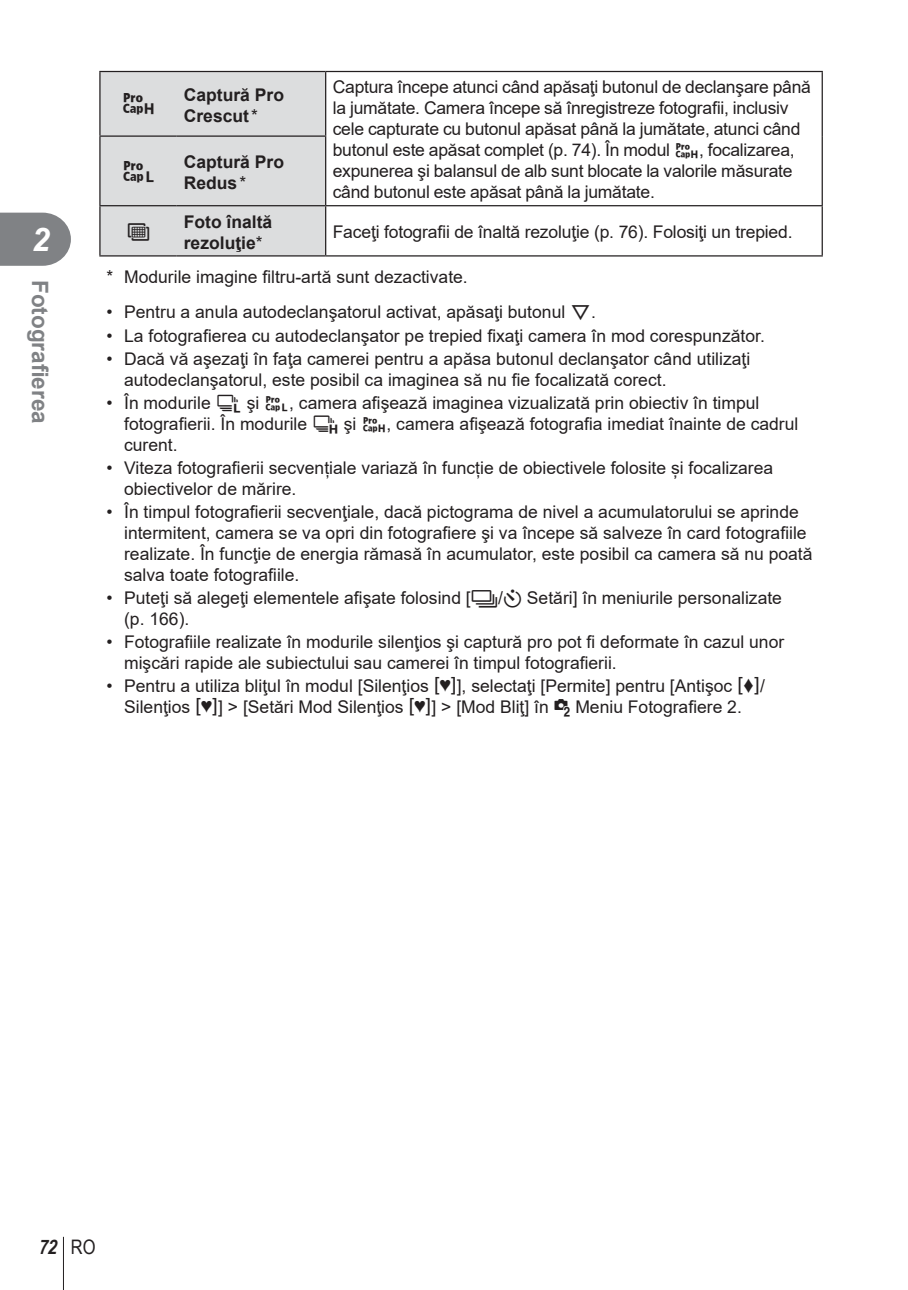
<style>
.page{position:relative;width:908px;height:1290px;background:#fff}
.page>*{position:absolute;margin:0;border:0;box-sizing:border-box;transform-origin:0 0}
.t1{font:italic 700 32.5px "Arial";color:#fff}
.t2{font:700 22.5px "Arial";color:#808285}
.t3{font:italic 700 20px "Arial Narrow";color:#231f20}
.t4{font:17.5px/21px "Arial";color:#231f20}
.t5{font:700 17.5px/21px "Arial";color:#231f20}
.t6{font:17.5px "olympus 32";color:#231f20}
.s1{font-family:"OLYMP23";font-weight:400;font-size:24.5px}
.s2{font-weight:400}
.s3{font-family:"OLYMP23"}
.s4{font-family:"olympus 15"}
.s5{font-family:"Olympus 26"}
.s6{font-family:"Olympus 2"}
.s7{font-family:"Olympus 1"}
.s8{font-family:"olympus 29"}
.s9{font-family:"Olymp 12"}
.s10{font-weight:400;font-style:normal}
</style>
<div class="page">
<hr style="left:63px;top:1237px;width:1px;height:53px;background:#231f20">
<svg style="left:0;top:213px;width:71px;height:53px;background:#8b8d8f"></svg>
<div style="left:100px;top:72px;width:225px;height:183px;background:#dcddde"></div>
<hr style="left:99px;top:71px;width:226px;height:1px;background:#231f20">
<hr style="left:99px;top:205px;width:78px;height:1px;background:#231f20">
<hr style="left:99px;top:135px;width:78px;height:2px;background:#231f20">
<hr style="left:177px;top:255px;width:148px;height:1px;background:#231f20">
<hr style="left:177px;top:135px;width:149px;height:2px;background:#231f20">
<hr style="left:177px;top:205px;width:148px;height:1px;background:#231f20">
<hr style="left:325px;top:71px;width:497px;height:1px;background:#231f20">
<hr style="left:325px;top:205px;width:497px;height:1px;background:#231f20">
<hr style="left:99px;top:72px;width:1px;height:63px;background:#231f20">
<hr style="left:99px;top:137px;width:1px;height:68px;background:#231f20">
<hr style="left:99px;top:206px;width:1px;height:49px;background:#231f20">
<hr style="left:99px;top:255px;width:78px;height:1px;background:#231f20">
<hr style="left:325px;top:72px;width:1px;height:63px;background:#231f20">
<hr style="left:821px;top:72px;width:1px;height:64px;background:#231f20">
<hr style="left:325px;top:137px;width:1px;height:68px;background:#231f20">
<hr style="left:821px;top:136px;width:1px;height:69px;background:#231f20">
<hr style="left:325px;top:206px;width:1px;height:49px;background:#231f20">
<hr style="left:821px;top:206px;width:1px;height:49px;background:#231f20">
<hr style="left:325px;top:255px;width:497px;height:1px;background:#231f20">
<h1 class="t1" style="left:32px;top:221px;width:20px">2</h1>
<p class="t2" style="left:53px;top:280px;width:145px;rotate:90deg">Fotografierea</p>
<p class="t5" style="left:184px;top:84px;width:102px;text-indent:-63px"><span class="s1">p</span> Captură Pro<br>Crescut <span class="s2">*</span></p>
<p class="t4" style="left:332px;top:77px;width:479px">Captura începe atunci când apăsaţi butonul de declanşare până la jumătate. Camera începe să înregistreze fotografii, inclusiv cele capturate cu butonul apăsat până la jumătate, atunci când butonul este apăsat complet (p. 74). În modul <span class="s3">p</span>, focalizarea, expunerea şi balansul de alb sunt blocate la valorile măsurate când butonul este apăsat până la jumătate.</p>
<p class="t5" style="left:184px;top:151px;width:102px;text-indent:-63px"><span class="s1">q</span> Captură Pro<br>Redus <span class="s2">*</span></p>
<p class="t6" style="left:127px;top:223px;width:25px">h</p>
<p class="t5" style="left:184px;top:211px;width:90px">Foto înaltă rezoluţie<span class="s2">*</span></p>
<p class="t4" style="left:332px;top:221px;width:461px">Faceţi fotografii de înaltă rezoluţie (p. 76). Folosiţi un trepied.</p>
<p class="t4" style="left:106px;top:266px;width:363px">* Modurile imagine filtru-artă sunt dezactivate.</p>
<p class="t4" style="left:106px;top:302px;width:491px">• Pentru a anula autodeclanşatorul activat, apăsaţi butonul <span class="s4">G</span>.</p>
<p class="t4" style="left:106px;top:325px;width:659px">• La fotografierea cu autodeclanşator pe trepied fixaţi camera în mod corespunzător.</p>
<p class="t4" style="left:124px;top:348px;width:627px;text-indent:-18px">• Dacă vă aşezaţi în faţa camerei pentru a apăsa butonul declanşator când utilizaţi autodeclanşatorul, este posibil ca imaginea să nu fie focalizată corect.</p>
<p class="t4" style="left:124px;top:392px;width:675px;text-indent:-18px">• În modurile <span class="s5">S</span> şi <span class="s3">q</span>, camera afişează imaginea vizualizată prin obiectiv în timpul fotografierii. În modurile <span class="s5">T</span> şi <span class="s3">p</span>, camera afişează fotografia imediat înainte de cadrul curent.</p>
<p class="t4" style="left:124px;top:457px;width:650px;text-indent:-18px">• Viteza fotografierii secvențiale variază în funcție de obiectivele folosite și focalizarea obiectivelor de mărire.</p>
<p class="t4" style="left:124px;top:501px;width:689px;text-indent:-18px">• În timpul fotografierii secvenţiale, dacă pictograma de nivel a acumulatorului se aprinde intermitent, camera se va opri din fotografiere şi va începe să salveze în card fotografiile realizate. În funcţie de energia rămasă în acumulator, este posibil ca camera să nu poată salva toate fotografiile.</p>
<p class="t4" style="left:124px;top:588px;width:659px;text-indent:-18px">• Puteţi să alegeţi elementele afişate folosind [<span class="s6">j</span>/<span class="s7">Y</span> Setări] în meniurile personalizate (p. 166).</p>
<p class="t4" style="left:124px;top:632px;width:661px;text-indent:-18px">• Fotografiile realizate în modurile silenţios şi captură pro pot fi deformate în cazul unor mişcări rapide ale subiectului sau camerei în timpul fotografierii.</p>
<p class="t4" style="left:106px;top:676px;width:659px;text-align:center">• Pentru a utiliza bliţul în modul [Silenţios <span class="s8">S</span>], selectaţi [Permite] pentru [Antişoc <span class="s8">R</span>/<br>Silenţios <span class="s8">S</span>] &gt; [Setări Mod Silenţios <span class="s8">S</span>] &gt; [Mod Bliţ] în <span class="s9">X</span> Meniu Fotografiere 2.</p>
<p class="t3" style="left:38px;top:1235px;width:59px">72 <span class="s10">RO</span></p>
</div>
